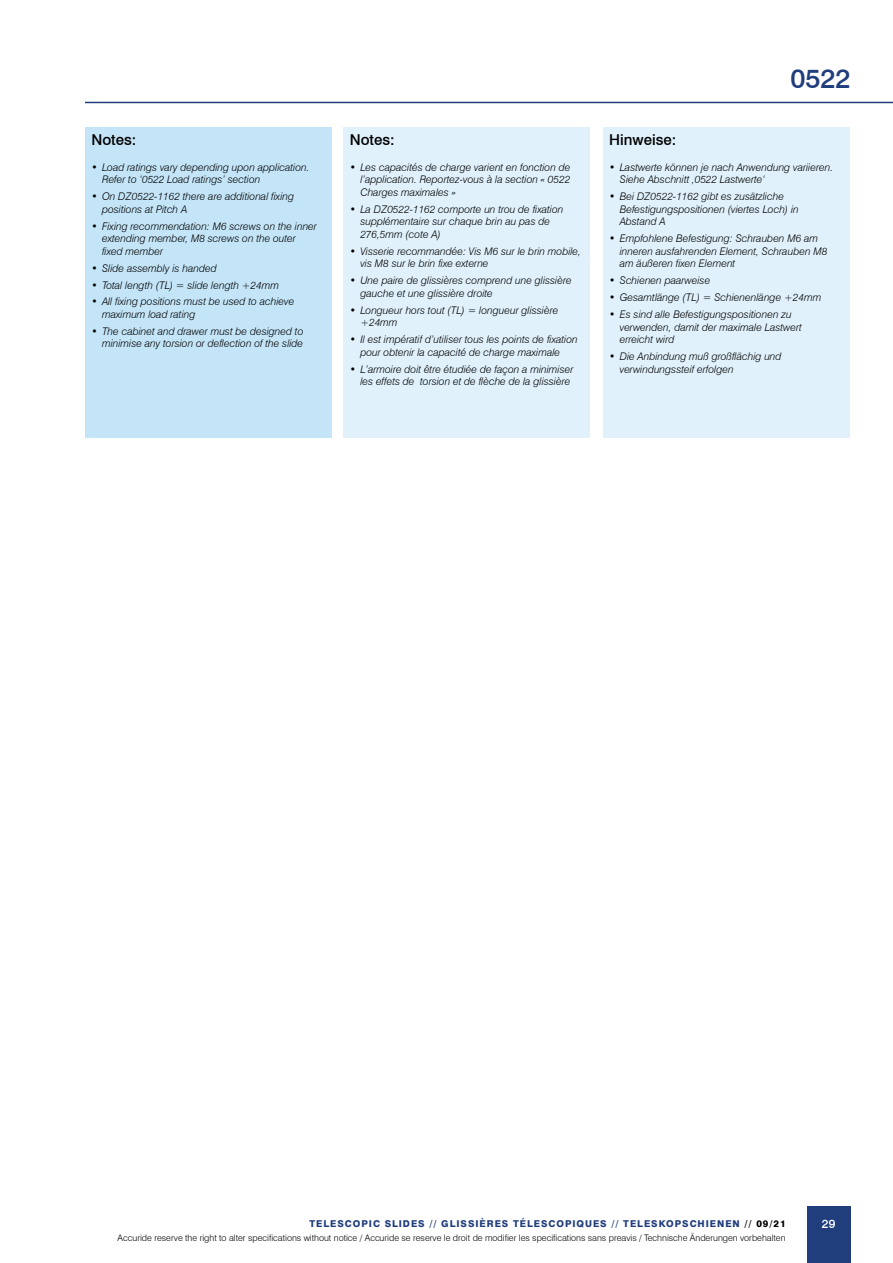
<style>
.page{position:relative;width:893px;height:1263px;background:#fff}
.page>*{position:absolute;margin:0;border:0;box-sizing:border-box;transform-origin:0 0}
.t1{font:500 27px "Swiss 721 BT";color:#203d7c}
.t2{font:500 15px "Swiss 721 BT";color:#000}
.t3{font:500 12px "Swiss 721 BT";color:#fff}
.t4{font:italic 300 10.5px/12.6px "Swiss 721 BT";color:#000}
.t5{font:800 9.45px "Swiss 721 BT";letter-spacing:.1em;color:#203d7c}
.t6{font:300 9px "Swiss 721 BT";color:#000}
.s1{color:#000}
</style>
<div class="page">
<hr style="left:85px;top:102px;width:808px;height:1px;background:#203d7c">
<div style="left:807px;top:1206px;width:43px;height:57px;background:#203d7c"></div>
<div style="left:85px;top:128px;width:247px;height:310px;background:#c4e5f8"></div>
<div style="left:603px;top:128px;width:246px;height:310px;background:#e0f1fb"></div>
<div style="left:343px;top:128px;width:247px;height:310px;background:#e0f1fb"></div>
<h2 class="t2" style="left:91px;top:131px;width:46px">Notes:</h2>
<p class="t4" style="left:102px;top:161px;width:209px;text-indent:-11px">• Load ratings vary depending upon application.<br>Refer to ‘0522 Load ratings’ section</p>
<p class="t4" style="left:102px;top:190px;width:194px;text-indent:-11px">• On DZ0522-1162 there are additional fixing positions at Pitch A</p>
<p class="t4" style="left:102px;top:219px;width:216px;text-indent:-11px">• Fixing recommendation: M6 screws on the inner extending member, M8 screws on the outer fixed member</p>
<p class="t4" style="left:91px;top:262px;width:127px">• Slide assembly is handed</p>
<p class="t4" style="left:91px;top:278px;width:189px">• Total length (TL) = slide length +24mm</p>
<p class="t4" style="left:102px;top:295px;width:194px;text-indent:-11px">• All fixing positions must be used to achieve maximum load rating</p>
<p class="t4" style="left:91px;top:325px;width:214px;text-align:right">• The cabinet and drawer must be designed to minimise any torsion or deflection of the slide</p>
<h2 class="t2" style="left:350px;top:131px;width:46px">Notes:</h2>
<p class="t4" style="left:360px;top:161px;width:212px;text-align:justify;text-indent:-11px">• Les capacités de charge varient en fonction de l’application. Reportez-vous à la section « 0522<br>Charges maximales »</p>
<p class="t4" style="left:360px;top:203px;width:205px;text-indent:-11px">• La DZ0522-1162 comporte un trou de fixation supplémentaire sur chaque brin au pas de<br>276,5mm (cote A)</p>
<p class="t4" style="left:360px;top:245px;width:222px;text-indent:-11px">• Visserie recommandée: Vis M6 sur le brin mobile, vis M8 sur le brin fixe externe</p>
<p class="t4" style="left:360px;top:274px;width:213px;text-indent:-11px">• Une paire de glissières comprend une glissière gauche et une glissière droite</p>
<p class="t4" style="left:360px;top:304px;width:200px;text-indent:-11px">• Longueur hors tout (TL) = longueur glissière +24mm</p>
<p class="t4" style="left:360px;top:333px;width:219px;text-indent:-11px">• Il est impératif d’utiliser tous les points de fixation pour obtenir la capacité de charge maximale</p>
<p class="t4" style="left:350px;top:362px;width:225px;text-align:right">• L’armoire doit être étudiée de façon a minimiser les effets de torsion et de flèche de la glissière</p>
<h1 class="t1" style="left:790px;top:62px;width:61px">0522</h1>
<h2 class="t2" style="left:609px;top:131px;width:69px">Hinweise:</h2>
<p class="t4" style="left:620px;top:161px;width:215px;text-indent:-11px">• Lastwerte können je nach Anwendung variieren.<br>Siehe Abschnitt ‚0522 Lastwerte‘</p>
<p class="t4" style="left:620px;top:190px;width:181px;text-indent:-11px">• Bei DZ0522-1162 gibt es zusätzliche<br>Befestigungspositionen (viertes Loch) in<br>Abstand A</p>
<p class="t4" style="left:620px;top:232px;width:209px;text-indent:-11px">• Empfohlene Befestigung: Schrauben M6 am inneren ausfahrenden Element, Schrauben M8 am äußeren fixen Element</p>
<p class="t4" style="left:609px;top:274px;width:103px">• Schienen paarweise</p>
<p class="t4" style="left:609px;top:291px;width:214px">• Gesamtlänge (TL) = Schienenlänge +24mm</p>
<p class="t4" style="left:620px;top:308px;width:184px;text-indent:-11px">• Es sind alle Befestigungspositionen zu verwenden, damit der maximale Lastwert erreicht wird</p>
<p class="t4" style="left:620px;top:350px;width:163px;text-indent:-11px">• Die Anbindung muß großflächig und verwindungssteif erfolgen</p>
<p class="t5" style="left:310px;top:1218px;width:478px">TELESCOPIC SLIDES // GLISSIÈRES TÉLESCOPIQUES // TELESKOPSCHIENEN <span class="s1">// 09/21</span></p>
<p class="t6" style="left:118px;top:1232px;width:669px">Accuride reserve the right to alter specifications without notice / Accuride se reserve le droit de modifier les specifications sans preavis / Technische Änderungen vorbehalten</p>
<p class="t3" style="left:822px;top:1217px;width:15px">29</p>
</div>
